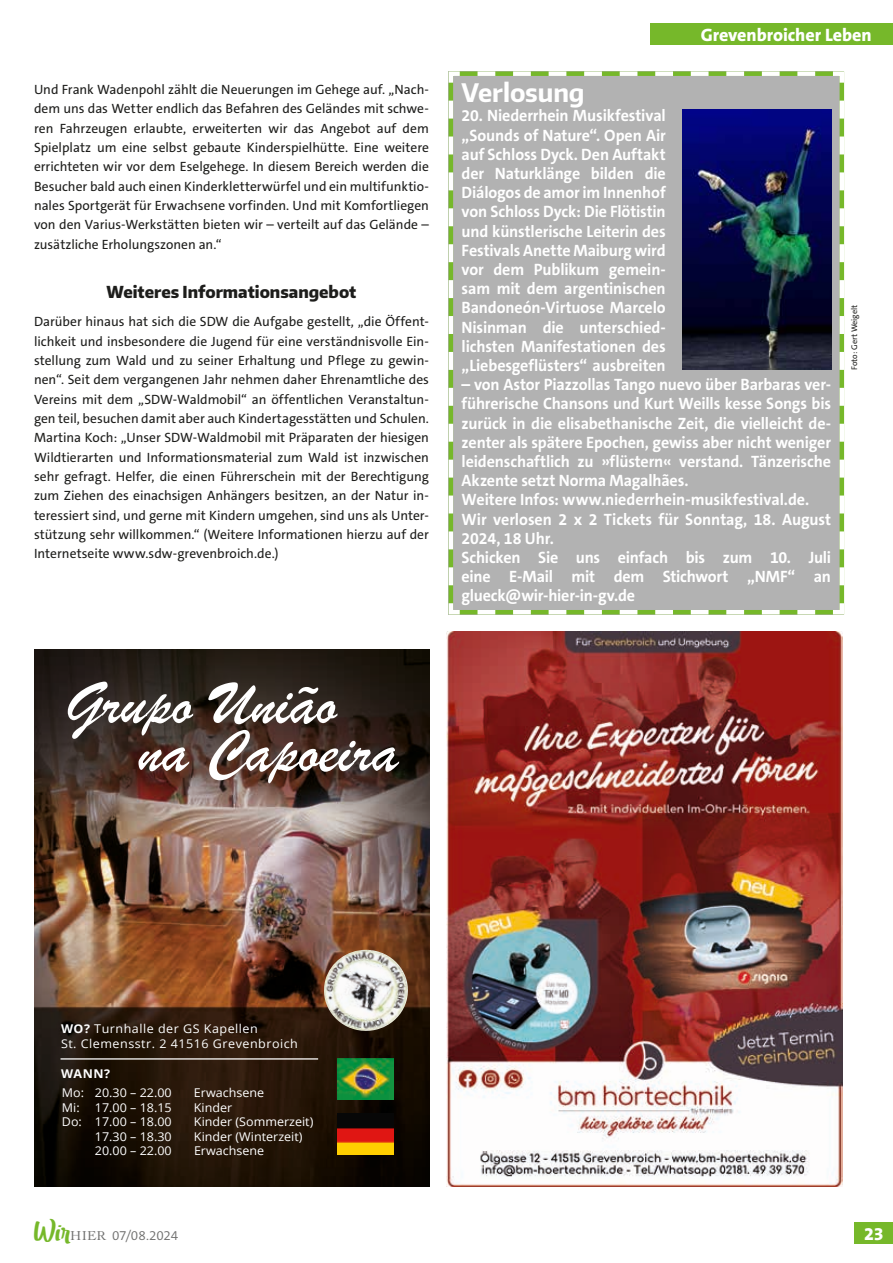
<style>
.page{position:relative;width:893px;height:1263px;background:#fff}
.page>*{position:absolute;margin:0;border:0;box-sizing:border-box;transform-origin:0 0}
.t1{font:700 25.5px "Encode Sans Narrow";color:#fff}
.t2{font:800 18px "The Sans C5";letter-spacing:-.005em;color:#fff}
.t3{font:700 16.5px/19.2px "The Sans C5";letter-spacing:-.01em;color:#fff;text-align:justify}
.t4{font:800 16.5px "Encode Sans Narrow";color:#1d1d1b}
.t5{font:13.5px/19.4px "The Sans C5";color:#1d1d1b;text-align:justify}
.t6{font:300 13.5px "The Sans C5";letter-spacing:-.02em;color:#70706f}
.t7{font:12.15px "Open Sans";color:#fff;scale:1.04 1}
.t8{font:12.15px/14.5px "Open Sans";letter-spacing:.04em;color:#fff;scale:1.04 1}
.t9{font:700 12.15px "Open Sans";color:#fff;scale:1.04 1}
.t10{font:8.25px "The Sans C5";color:#1d1d1b}
.s1{font-weight:700}
.s2{font-family:"Cochin";font-weight:400}
</style>
<div class="page">
<div style="left:855px;top:1222px;width:38px;height:22px;background:#76b82a"></div>
<div style="left:651px;top:23px;width:242px;height:22px;background:#76b82a"></div>
<img style="left:35px;top:649px;width:394px;height:537px">
<img style="left:319px;top:950px;width:93px;height:85px">
<img style="left:338px;top:1114px;width:56px;height:41px">
<img style="left:338px;top:1058px;width:56px;height:41px">
<hr style="left:61px;top:1058px;width:257px;height:1px;background:#fff">
<svg style="left:68px;top:682px;width:331px;height:101px"></svg>
<img style="left:447px;top:631px;width:395px;height:555px">
<div style="left:448px;top:71px;width:397px;height:544px;background:#b2b2b2"></div>
<img style="left:683px;top:109px;width:148px;height:261px">
<p class="t5" style="left:34px;top:80px;width:396px">Und Frank Wadenpohl zählt die Neuerungen im Gehege auf. „Nach&shy;dem uns das Wetter endlich das Befahren des Geländes mit schwe&shy;ren Fahrzeugen erlaubte, erweiterten wir das Angebot auf dem Spielplatz um eine selbst gebaute Kinderspielhütte. Eine weitere errichteten wir vor dem Eselgehege. In diesem Bereich werden die Besucher bald auch einen Kinderkletterwürfel und ein multifunktio&shy;nales Sportgerät für Erwachsene vorfinden. Und mit Komfortliegen von den Varius-Werkstätten bieten wir – verteilt auf das Gelände – zusätzliche Erholungszonen an.“</p>
<p class="t4" style="left:107px;top:281px;width:251px">Weiteres Informationsangebot</p>
<p class="t5" style="left:34px;top:312px;width:396px">Darüber hinaus hat sich die SDW die Aufgabe gestellt, „die Öffent&shy;lichkeit und insbesondere die Jugend für eine verständnisvolle Ein&shy;stellung zum Wald und zu seiner Erhaltung und Pflege zu gewin&shy;nen“. Seit dem vergangenen Jahr nehmen daher Ehrenamtliche des Vereins mit dem „SDW-Waldmobil“ an öffentlichen Veranstaltun&shy;gen teil, besuchen damit aber auch Kindertagesstätten und Schulen.<br>Martina Koch: „Unser SDW-Waldmobil mit Präparaten der hiesigen Wildtierarten und Informationsmaterial zum Wald ist inzwischen sehr gefragt. Helfer, die einen Führerschein mit der Berechtigung zum Ziehen des einachsigen Anhängers besitzen, an der Natur in&shy;teressiert sind, und gerne mit Kindern umgehen, sind uns als Unter&shy;stützung sehr willkommen.“ (Weitere Informationen hierzu auf der Internetseite www.sdw-grevenbroich.de.)</p>
<h2 class="t2" style="left:701px;top:23px;width:172px">Grevenbroicher Leben</h2>
<h1 class="t1" style="left:462px;top:76px;width:124px">Verlosung</h1>
<p class="t3" style="left:462px;top:106px;width:206px">20. Niederrhein Musikfestival „Sounds of Nature“. Open Air auf Schloss Dyck. Den Auftakt der Naturklänge bilden die Diálogos de amor im Innenhof von Schloss Dyck: Die Flötistin und künstlerische Leiterin des Festivals Anette Maiburg wird vor dem Publikum gemein&shy;sam mit dem argentinischen Bandoneón-Virtuose Marcelo Nisinman die unterschied&shy;lichsten Manifestationen des „Liebesgeflüsters“ ausbreiten</p>
<p class="t3" style="left:462px;top:375px;width:371px;text-align:left">– von Astor Piazzollas Tango nuevo über Barbaras ver&shy;führerische Chansons und Kurt Weills kesse Songs bis zurück in die elisabethanische Zeit, die vielleicht de&shy;zenter als spätere Epochen, gewiss aber nicht weniger leidenschaftlich zu »flüstern« verstand. Tänzerische Akzente setzt Norma Magalhães.<br>Weitere Infos: www.niederrhein-musikfestival.de.<br>Wir verlosen 2 x 2 Tickets für Sonntag, 18. August 2024, 18 Uhr.<br>Schicken Sie uns einfach bis zum 10. Juli eine E-Mail mit dem Stichwort „NMF“ an glueck@wir-hier-in-gv.de</p>
<p class="t10" style="left:849px;top:370px;width:67px;rotate:-90deg">Foto: Gert Weigelt</p>
<p class="t8" style="left:61px;top:1021px;width:229px"><span class="s1">WO?</span> Turnhalle der GS Kapellen<br>St. Clemensstr. 2 41516 Grevenbroich</p>
<p class="t9" style="left:61px;top:1065px;width:49px">WANN?</p>
<p class="t7" style="left:62px;top:1084px;width:107px">Mo: 20.30 – 22.00</p>
<p class="t7" style="left:194px;top:1084px;width:69px">Erwachsene</p>
<p class="t7" style="left:62px;top:1099px;width:19px">Mi:</p>
<p class="t7" style="left:95px;top:1099px;width:75px">17.00 – 18.15</p>
<p class="t7" style="left:194px;top:1099px;width:38px">Kinder</p>
<p class="t7" style="left:62px;top:1113px;width:107px">Do: 17.00 – 18.00</p>
<p class="t7" style="left:194px;top:1113px;width:116px">Kinder (Sommerzeit)</p>
<p class="t7" style="left:95px;top:1128px;width:75px">17.30 – 18.30</p>
<p class="t7" style="left:194px;top:1128px;width:106px">Kinder (Winterzeit)</p>
<p class="t7" style="left:95px;top:1142px;width:75px">20.00 – 22.00</p>
<p class="t7" style="left:194px;top:1142px;width:69px">Erwachsene</p>
<p class="t6" style="left:34px;top:1226px;width:146px"><sup>Wir</sup><span class="s2">HIER</span> 07/08.2024</p>
<h2 class="t2" style="left:864px;top:1222px;width:21px">23</h2>
</div>
